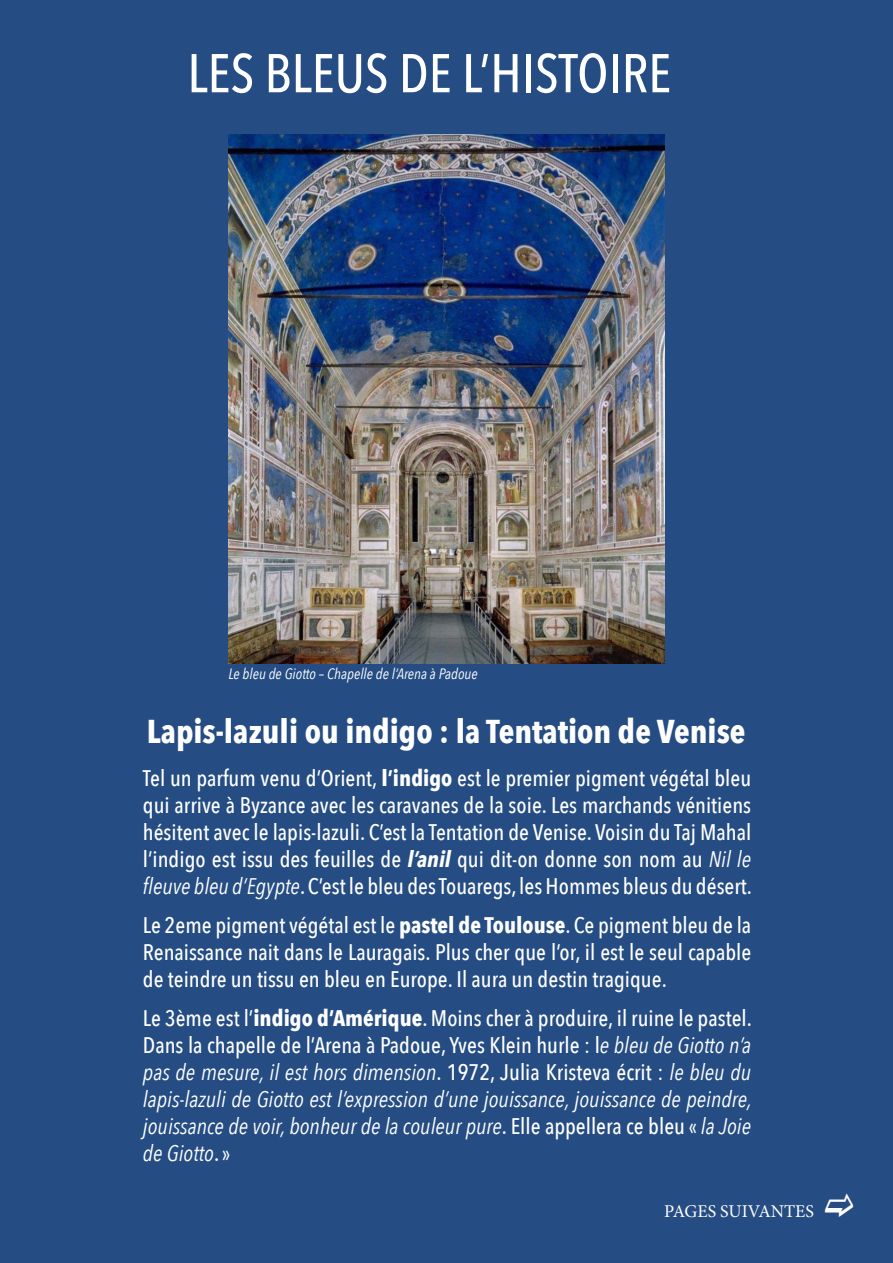
<style>
.page{position:relative;width:893px;height:1263px;background:#254d83}
.page>*{position:absolute;margin:0;border:0;box-sizing:border-box;transform-origin:0 0}
.t1{font:500 54px "Avenir Next Condensed";color:#fff}
.t2{font:700 33px "Avenir Next Condensed";color:#fff}
.t3{font:500 22.5px/27px "Avenir Next Condensed";color:#fff;text-align:justify}
.t4{font:italic 22.5px/27px "Avenir Next Condensed";color:#fff;text-align:justify}
.t5{font:18px "Minion Pro";color:#fff}
.t6{font:italic 15px "Avenir Next Condensed";color:#fff}
.s1{font-weight:700}
.s2{font-weight:700;font-style:italic}
.s3{font-weight:400;font-style:italic}
.s4{font-weight:500;font-style:normal}
.s5{font-weight:700;font-style:normal}
</style>
<div class="page">
<img style="left:228px;top:134px;width:437px;height:529px">
<h1 class="t1" style="left:187px;top:38px;width:485px">LES BLEUS DE L’HISTOIRE</h1>
<p class="t6" style="left:228px;top:664px;width:251px">Le bleu de Giotto – Chapelle de l’Arena à Padoue</p>
<h2 class="t2" style="left:147px;top:710px;width:600px">Lapis-lazuli ou indigo : la Tentation de Venise</h2>
<p class="t3" style="left:143px;top:766px;width:611px">Tel un parfum venu d’Orient, <span class="s1">l’indigo</span> est le premier pigment végétal bleu qui arrive à Byzance avec les caravanes de la soie. Les marchands vénitiens hésitent avec le lapis-lazuli. C’est la Tentation de Venise. Voisin du Taj Mahal l’indigo est issu des feuilles de <span class="s2">l’anil</span> qui dit-on donne son nom au <span class="s3">Nil le fleuve bleu d’Egypte</span>. C’est le bleu des Touaregs, les Hommes bleus du désert.</p>
<p class="t3" style="left:143px;top:913px;width:610px">Le 2eme pigment végétal est le <span class="s1">pastel de Toulouse</span>. Ce pigment bleu de la Renaissance nait dans le Lauragais. Plus cher que l’or, il est le seul capable de teindre un tissu en bleu en Europe. Il aura un destin tragique.</p>
<p class="t4" style="left:143px;top:1006px;width:610px"><span class="s4">Le 3ème est l’</span><span class="s5">indigo d’Amérique</span><span class="s4">. Moins cher à produire, il ruine le pastel.<br>Dans la chapelle de l’Arena à Padoue, Yves Klein hurle : l</span>e bleu de Giotto n’a pas de mesure, il est hors dimension<span class="s4">. 1972, Julia Kristeva écrit :</span> le bleu du lapis-lazuli de Giotto est l’expression d’une jouissance, jouissance de peindre, jouissance de voir, bonheur de la couleur pure<span class="s4">. Elle appellera ce bleu «</span> la Joie de Giotto<span class="s4">. »</span></p>
<p class="t5" style="left:664px;top:1199px;width:151px">PAGES SUIVANTES</p>
</div>
